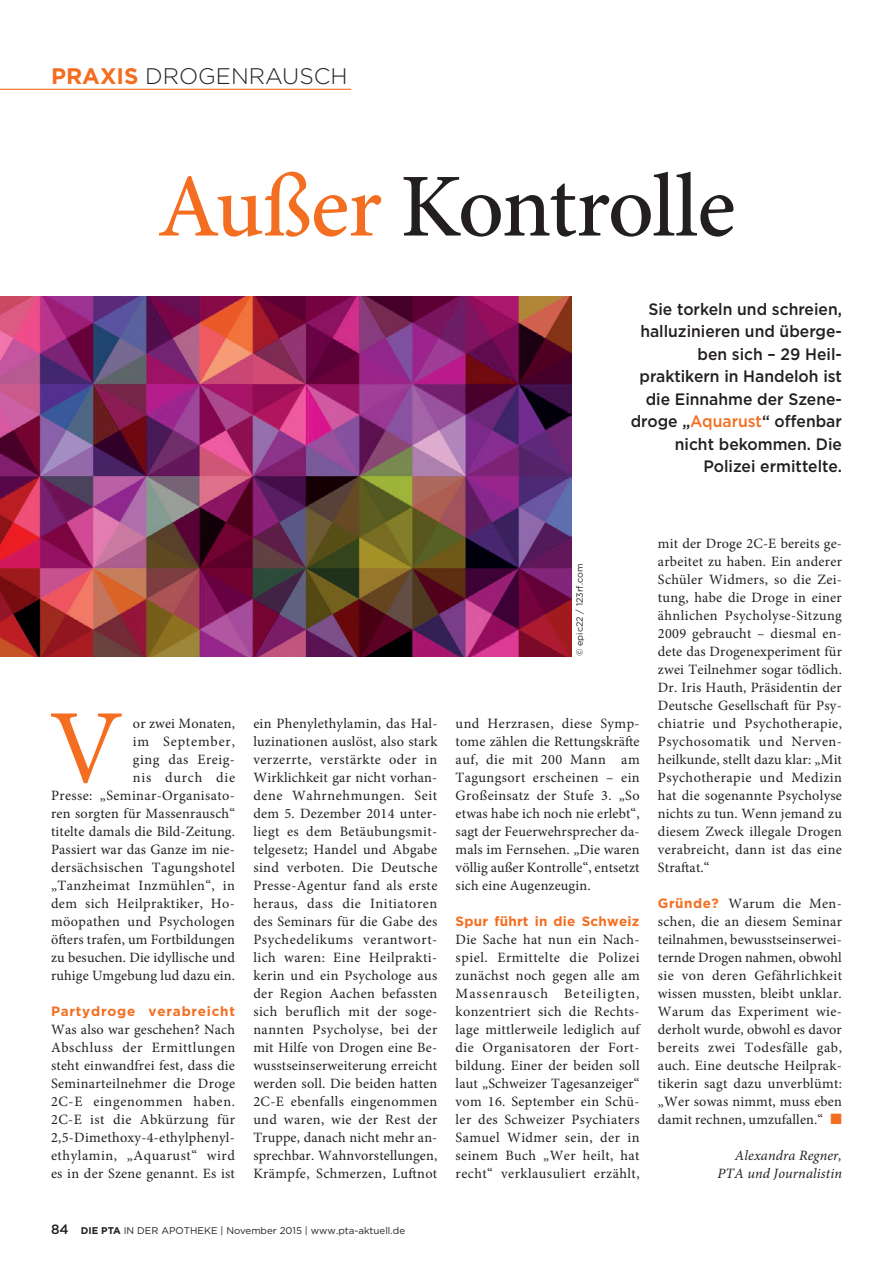
<style>
.page{position:relative;width:893px;height:1263px;background:#fff}
.page>*{position:absolute;margin:0;border:0;box-sizing:border-box;transform-origin:0 0}
.t1{font:105.6px "Minion Pro";color:#f36e21}
.t2{font:500 90px "Minion Pro";letter-spacing:-.015em;color:#231f20}
.t3{font:300 22.5px "Gotham";color:#231f20}
.t4{font:500 16.5px/22.5px "Gotham";color:#231f20;text-align:right;scale:.95 1}
.t5{font:14.25px/18px "Minion Pro";letter-spacing:.015em;color:#231f20;text-align:justify}
.t6{font:italic 14.25px/18px "Minion Pro";letter-spacing:.01em;color:#231f20;text-align:right}
.t7{font:700 13.5px "Gotham";letter-spacing:.055em;color:#f36e21}
.t8{font:700 13.5px "Gotham";letter-spacing:.02em;color:#f36e21}
.t9{font:9.75px "Gotham";color:#231f20}
.t10{font:9px "Gotham";color:#231f20}
.s1{font-weight:700;color:#f36e21}
.s2{color:#f36e21}
.s3{font-family:"Gotham";font-weight:700;font-size:13.5px;color:#f36e21}
.s4{font-weight:500;font-size:13.5px}
.s5{font-weight:700}
</style>
<div class="page">
<hr style="left:0;top:89px;width:351px;height:1px;background:#f36e21">
<img style="left:0;top:296px;width:571px;height:360px">
<h3 class="t3" style="left:51px;top:62px;width:298px"><span class="s1">PRAXIS</span> DROGENRAUSCH</h3>
<h2 class="t2" style="left:157px;top:146px;width:580px"><span class="s2">Außer</span> Kontrolle</h2>
<p class="t4" style="left:631px;top:297px;width:224px">Sie torkeln und schreien, halluzinieren und überge&shy;ben sich – 29 Heil&shy;praktikern in Handeloh ist die Einnahme der Szene&shy;droge „<span class="s2">Aquarust</span>“ offenbar nicht bekommen. Die<br>Polizei ermittelte.</p>
<h1 class="t1" style="left:49px;top:678px;width:76px">V</h1>
<p class="t5" style="left:51px;top:715px;width:186px;text-align:right">or zwei Monaten,<br>im September,<br>ging das Ereig-<br>nis durch die<br>Presse: „Seminar-Organisato&shy;ren sorgten für Massenrausch“ titelte damals die Bild-Zeitung.<br>Passiert war das Ganze im nie&shy;dersächsischen Tagungshotel „Tanzheimat Inzmühlen“, in dem sich Heilpraktiker, Ho&shy;möopathen und Psychologen öfters trafen, um Fortbildungen zu besuchen. Die idyllische und ruhige Umgebung lud dazu ein.</p>
<p class="t7" style="left:51px;top:1002px;width:185px">Partydroge verabreicht</p>
<p class="t5" style="left:51px;top:1021px;width:186px">Was also war geschehen? Nach Abschluss der Ermittlungen steht einwandfrei fest, dass die Seminarteilnehmer die Droge 2C-E eingenommen haben.<br>2C-E ist die Abkürzung für 2,5-Dimethoxy-4-ethylphenyl&shy;ethylamin, „Aquarust“ wird es in der Szene genannt. Es ist</p>
<p class="t10" style="left:574px;top:656px;width:94px;rotate:-90deg">© epic22 / 123rf.com</p>
<p class="t5" style="left:253px;top:715px;width:186px">ein Phenylethylamin, das Hal&shy;luzinationen auslöst, also stark verzerrte, verstärkte oder in Wirklichkeit gar nicht vorhan&shy;dene Wahrnehmungen. Seit dem 5. Dezember 2014 unter&shy;liegt es dem Betäubungsmit&shy;telgesetz; Handel und Abgabe sind verboten. Die Deutsche Presse-Agentur fand als erste heraus, dass die Initiatoren des Seminars für die Gabe des Psychedelikums verantwort&shy;lich waren: Eine Heilprakti&shy;kerin und ein Psychologe aus der Region Aachen befassten sich beruflich mit der soge&shy;nannten Psycholyse, bei der mit Hilfe von Drogen eine Be&shy;wusstseinserweiterung erreicht werden soll. Die beiden hatten 2C-E ebenfalls eingenommen und waren, wie der Rest der Truppe, danach nicht mehr an&shy;sprechbar. Wahnvorstellungen, Krämpfe, Schmerzen, Luftnot</p>
<p class="t5" style="left:456px;top:715px;width:186px">und Herzrasen, diese Symp&shy;tome zählen die Rettungskräfte auf, die mit 200 Mann am Tagungsort erscheinen – ein Großeinsatz der Stufe 3. „So etwas habe ich noch nie erlebt“, sagt der Feuerwehrsprecher da&shy;mals im Fernsehen. „Die waren völlig außer Kontrolle“, entsetzt sich eine Augenzeugin.</p>
<p class="t8" style="left:456px;top:912px;width:185px">Spur führt in die Schweiz</p>
<p class="t5" style="left:456px;top:931px;width:186px">Die Sache hat nun ein Nach&shy;spiel. Ermittelte die Polizei zunächst noch gegen alle am Massenrausch Beteiligten, konzentriert sich die Rechts&shy;lage mittlerweile lediglich auf die Organisatoren der Fort&shy;bildung. Einer der beiden soll laut „Schweizer Tagesanzeiger“ vom 16. September ein Schü&shy;ler des Schweizer Psychiaters Samuel Widmer sein, der in seinem Buch „Wer heilt, hat recht“ verklausuliert erzählt,</p>
<p class="t5" style="left:658px;top:535px;width:186px">mit der Droge 2C-E bereits ge&shy;arbeitet zu haben. Ein anderer Schüler Widmers, so die Zei&shy;tung, habe die Droge in einer ähnlichen Psycholyse-Sitzung 2009 gebraucht – diesmal en&shy;dete das Drogenexperiment für zwei Teilnehmer sogar tödlich.<br>Dr. Iris Hauth, Präsidentin der Deutsche Gesellschaft für Psy&shy;chiatrie und Psychotherapie, Psychosomatik und Nerven&shy;heilkunde, stellt dazu klar: „Mit Psychotherapie und Medizin hat die sogenannte Psycholyse nichts zu tun. Wenn jemand zu diesem Zweck illegale Drogen verabreicht, dann ist das eine Straftat.“</p>
<p class="t5" style="left:658px;top:895px;width:186px"><span class="s3">Gründe?</span> Warum die Men&shy;schen, die an diesem Seminar teilnahmen, bewusstseinserwei&shy;ternde Drogen nahmen, obwohl sie von deren Gefährlichkeit wissen mussten, bleibt unklar.<br>Warum das Experiment wie&shy;derholt wurde, obwohl es davor bereits zwei Todesfälle gab, auch. Eine deutsche Heilprak&shy;tikerin sagt dazu unverblümt: „Wer sowas nimmt, muss eben damit rechnen, umzufallen.“ <span class="s2">■</span></p>
<p class="t6" style="left:718px;top:1147px;width:126px">Alexandra Regner,<br>PTA und Journalistin</p>
<p class="t9" style="left:51px;top:1224px;width:356px"><span class="s4">84</span> <span class="s5">DIE PTA</span> IN DER APOTHEKE | November 2015 | www.pta-aktuell.de</p>
</div>
